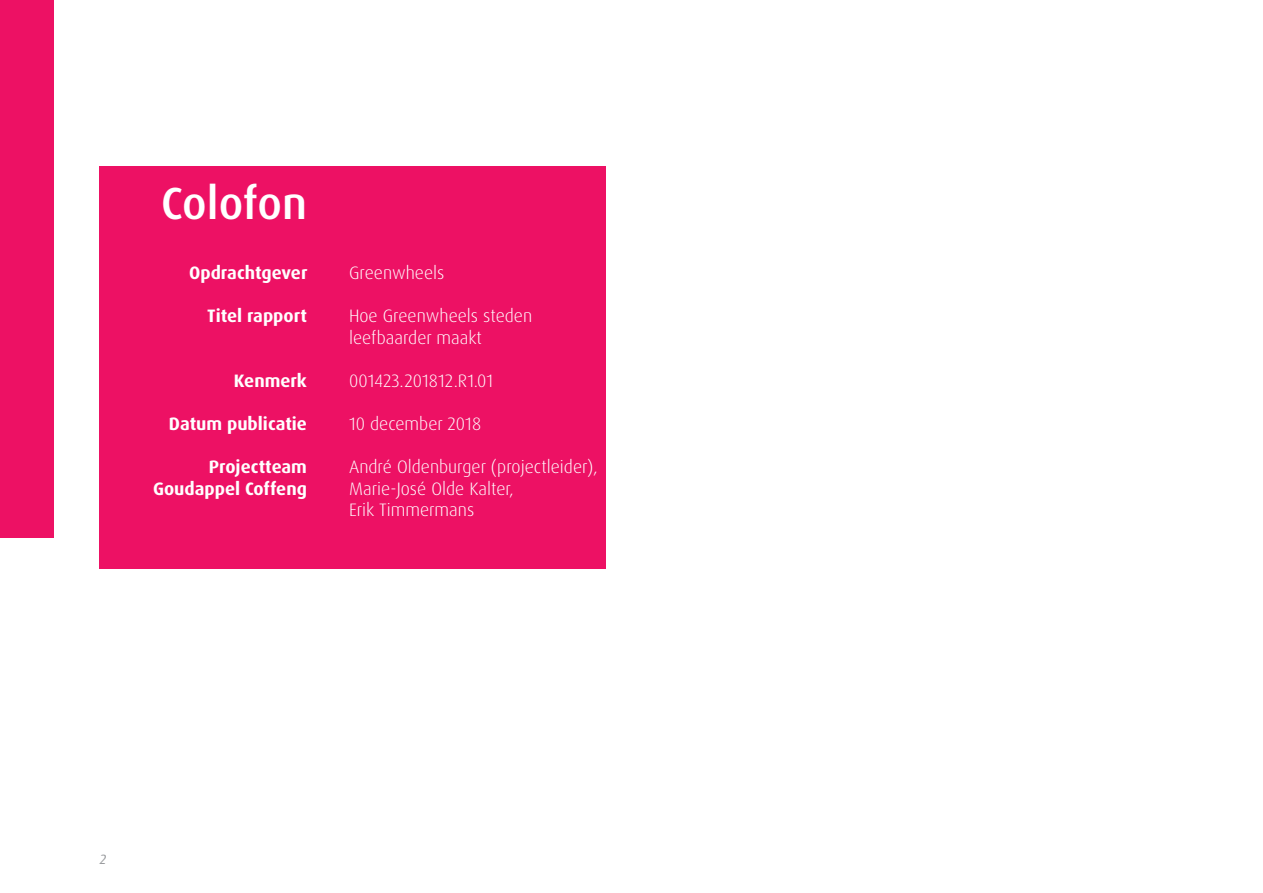
<style>
.page{position:relative;width:1263px;height:893px;background:#fff}
.page>*{position:absolute;margin:0;border:0;box-sizing:border-box;transform-origin:0 0}
.t1{font:500 45px "Dax OT";letter-spacing:-.005em;color:#fff}
.t2{font:300 18px/21.6px "Dax OT";color:#fff}
.t3{font:700 18px/21.6px "Dax OT";color:#fff;text-align:right}
.t4{font:italic 13.5px "Dax OT";color:#999b9e}
</style>
<div class="page">
<div style="left:100px;top:167px;width:506px;height:402px;background:#ed1164"></div>
<div style="left:0;top:0;width:53px;height:537px;background:#ed1164"></div>
<h1 class="t1" style="left:161px;top:175px;width:147px">Colofon</h1>
<p class="t3" style="left:189px;top:262px;width:120px">Opdrachtgever</p>
<p class="t3" style="left:207px;top:305px;width:101px">Titel rapport</p>
<p class="t3" style="left:234px;top:370px;width:75px">Kenmerk</p>
<p class="t3" style="left:169px;top:413px;width:140px">Datum publicatie</p>
<p class="t3" style="left:153px;top:456px;width:156px">Projectteam<br>Goudappel Coffeng</p>
<p class="t2" style="left:349px;top:262px;width:97px">Greenwheels</p>
<p class="t2" style="left:349px;top:305px;width:185px">Hoe Greenwheels steden leefbaarder maakt</p>
<p class="t2" style="left:349px;top:370px;width:146px">001423.201812.R1.01</p>
<p class="t2" style="left:349px;top:413px;width:134px">10 december 2018</p>
<p class="t2" style="left:349px;top:456px;width:250px">André Oldenburger (projectleider),<br>Marie-José Olde Kalter,<br>Erik Timmermans</p>
<p class="t4" style="left:100px;top:851px;width:8px">2</p>
</div>
